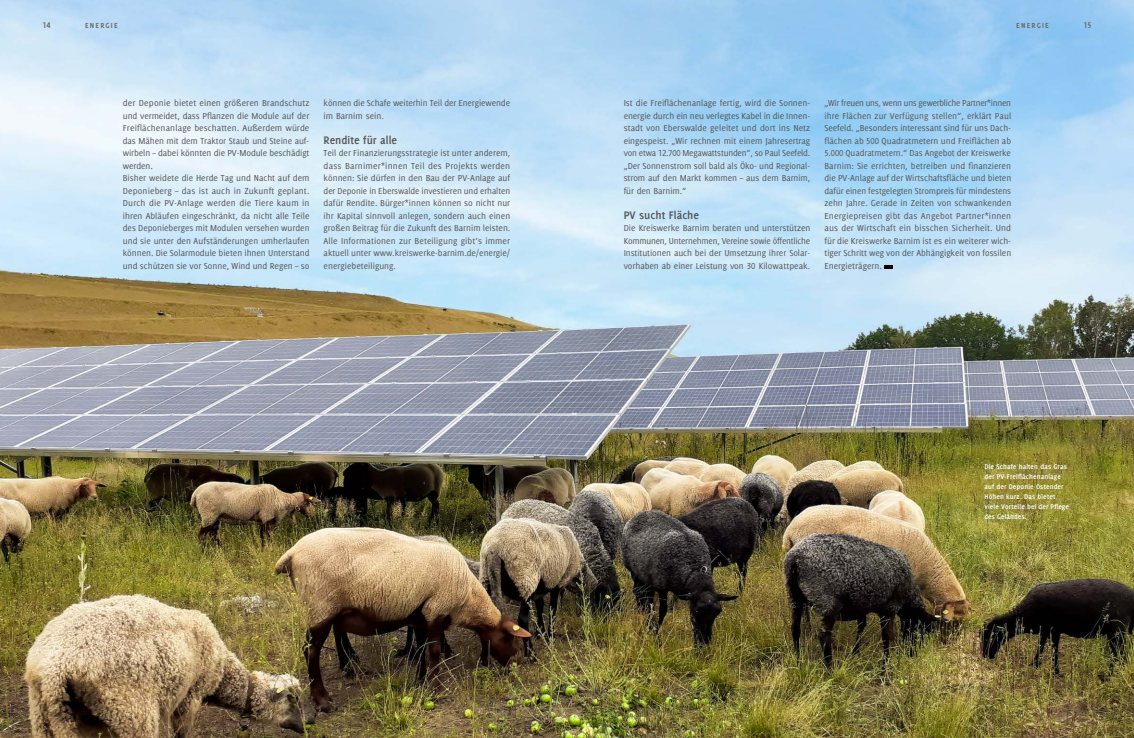
<style>
.page{position:relative;width:1134px;height:738px;background:#fff}
.page>*{position:absolute;margin:0;border:0;box-sizing:border-box;transform-origin:0 0}
.t1{font:700 12px "Delicious LB";color:#565656}
.t2{font:9.5px/12.5px "Delicious LB";color:#565656;text-align:justify}
.t3{font:700 9px "Delicious LB";color:#656564}
.t4{font:700 8px "Delicious LB";letter-spacing:.15em;color:#656564}
.t5{font:700 7.5px/10px "Delicious LB";letter-spacing:.015em;color:#fff}
</style>
<div class="page">
<img style="left:0;top:0;width:1134px;height:737px">
<svg style="left:885px;top:266px;width:8px;height:3px"></svg>
<p class="t3" style="left:43px;top:20px;width:9px">14</p>
<p class="t4" style="left:85px;top:21px;width:34px">ENERGIE</p>
<p class="t4" style="left:1016px;top:21px;width:34px">ENERGIE</p>
<p class="t3" style="left:1083px;top:20px;width:9px">15</p>
<p class="t2" style="left:123px;top:97px;width:188px;text-align:left">der Deponie bietet einen größeren Brandschutz und vermeidet, dass Pflanzen die Module auf der Freiflächenanlage beschatten. Außerdem würde das Mähen mit dem Traktor Staub und Steine auf&shy;wirbeln – dabei könnten die PV-Module beschädigt werden.<br>Bisher weidete die Herde Tag und Nacht auf dem Deponieberg – das ist auch in Zukunft geplant.<br>Durch die PV-Anlage werden die Tiere kaum in ihren Abläufen eingeschränkt, da nicht alle Teile des Deponieberges mit Modulen versehen wurden und sie unter den Aufständerungen umherlaufen können. Die Solarmodule bieten ihnen Unterstand und schützen sie vor Sonne, Wind und Regen – so</p>
<p class="t2" style="left:324px;top:97px;width:188px">können die Schafe weiterhin Teil der Energiewende im Barnim sein.</p>
<p class="t1" style="left:324px;top:132px;width:75px">Rendite für alle</p>
<p class="t2" style="left:324px;top:147px;width:188px">Teil der Finanzierungsstrategie ist unter anderem, dass Barnimer*innen Teil des Projekts werden können: Sie dürfen in den Bau der PV-Anlage auf der Deponie in Eberswalde investieren und erhalten dafür Rendite. Bürger*innen können so nicht nur ihr Kapital sinnvoll anlegen, sondern auch einen großen Beitrag für die Zukunft des Barnim leisten.<br>Alle Informationen zur Beteiligung gibt’s immer aktuell unter www.kreiswerke-barnim.de/energie/ energiebeteiligung.</p>
<p class="t2" style="left:624px;top:97px;width:188px">Ist die Freiflächenanlage fertig, wird die Sonnen&shy;energie durch ein neu verlegtes Kabel in die Innen&shy;stadt von Eberswalde geleitet und dort ins Netz eingespeist. „Wir rechnen mit einem Jahresertrag von etwa 12.700 Megawattstunden“, so Paul Seefeld. „Der Sonnenstrom soll bald als Öko- und Regional&shy;strom auf den Markt kommen – aus dem Barnim, für den Barnim.“</p>
<p class="t1" style="left:624px;top:207px;width:77px">PV sucht Fläche</p>
<p class="t2" style="left:624px;top:222px;width:188px">Die Kreiswerke Barnim beraten und unterstützen Kommunen, Unternehmen, Vereine sowie öffentliche Institutionen auch bei der Umsetzung ihrer Solar&shy;vorhaben ab einer Leistung von 30 Kilowattpeak.</p>
<p class="t2" style="left:824px;top:97px;width:188px">„Wir freuen uns, wenn uns gewerbliche Partner*innen ihre Flächen zur Verfügung stellen“, erklärt Paul Seefeld. „Besonders interessant sind für uns Dach&shy;flächen ab 500 Quadratmetern und Freiflächen ab 5.000 Quadratmetern.“ Das Angebot der Kreiswerke Barnim: Sie errichten, betreiben und finanzieren die PV-Anlage auf der Wirtschaftsfläche und bieten dafür einen festgelegten Strompreis für mindestens zehn Jahre. Gerade in Zeiten von schwankenden Energiepreisen gibt das Angebot Partner*innen aus der Wirtschaft ein bisschen Sicherheit. Und für die Kreiswerke Barnim ist es ein weiterer wich&shy;tiger Schritt weg von der Abhängigkeit von fossilen Energieträgern.</p>
<p class="t5" style="left:984px;top:461px;width:86px">Die Schafe halten das Gras der PV-Freiflächenanlage auf der Deponie Ostender<br>Höhen kurz. Das bietet viele Vorteile bei der Pflege des Geländes.</p>
</div>
